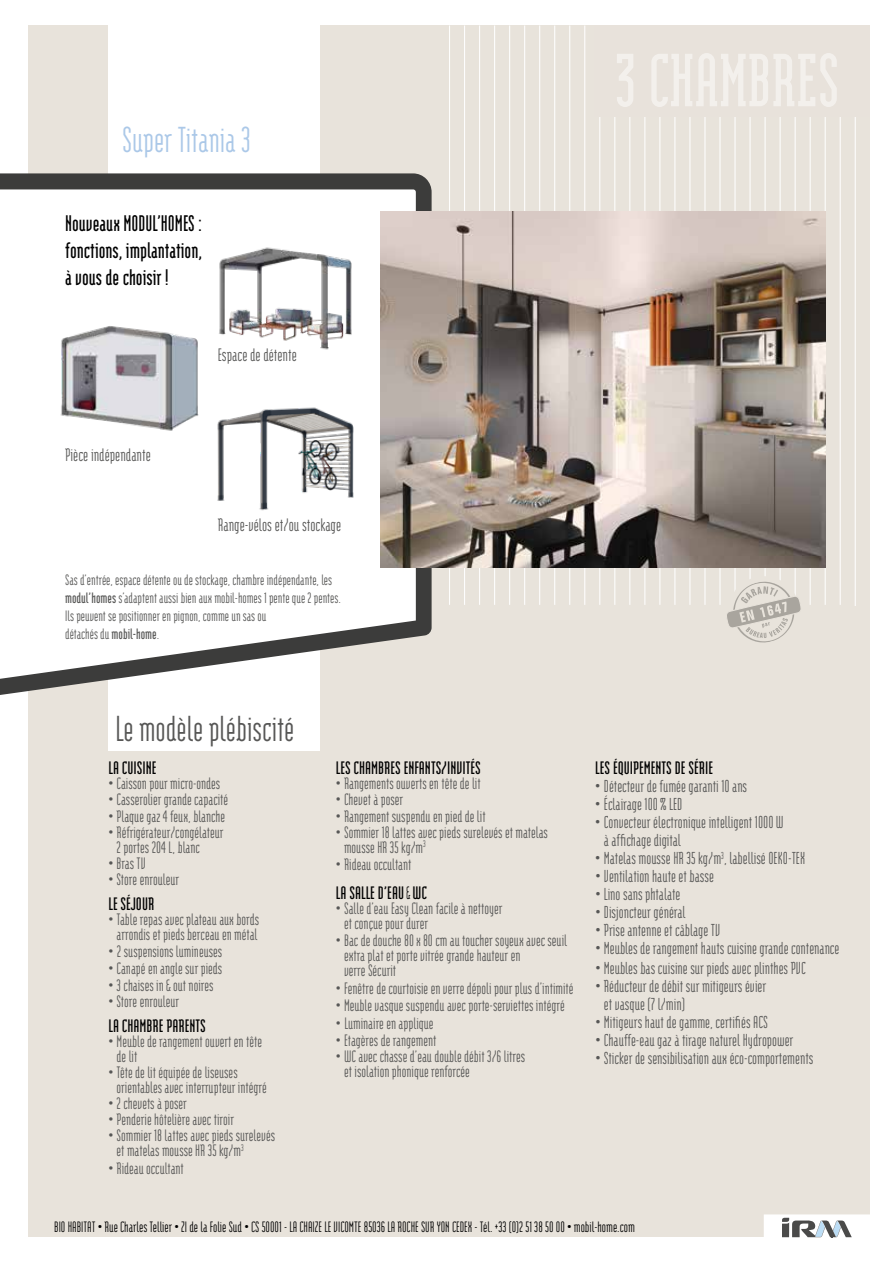
<style>
.page{position:relative;width:893px;height:1263px;background:#fff}
.page>*{position:absolute;margin:0;border:0;box-sizing:border-box;transform-origin:0 0}
.t1{font:36px "Modula OT Sans";color:#575756}
.t2{font:36px "Modula OT Sans";color:#abc8e8}
.t3{font:700 22.5px/27px "Modula OT Sans";color:#000;text-align:justify}
.t4{font:700 18px "Modula OT Sans";color:#000;scale:1.08 1}
.t5{font:18px "Modula OT Sans";color:#575756}
.t6{font:17.25px/18px "Modula OT Sans";color:#575756}
.t7{font:16.5px/15px "Modula OT Sans";color:#575756}
.t8{font:15px/18px "Modula OT Sans";color:#575756}
.t9{font:15px "Modula OT Sans";color:#000}
.s1{font-weight:700}
.s2{font-weight:400}
</style>
<div class="page">
<div style="left:28px;top:26px;width:842px;height:1211px;background:#e8e3db"></div>
<svg style="left:855px;top:117px;width:1px;height:489px"></svg>
<svg style="left:659px;top:117px;width:1px;height:488px"></svg>
<svg style="left:674px;top:117px;width:1px;height:488px"></svg>
<svg style="left:689px;top:117px;width:1px;height:488px"></svg>
<svg style="left:704px;top:117px;width:1px;height:488px"></svg>
<svg style="left:810px;top:117px;width:1px;height:488px"></svg>
<svg style="left:825px;top:117px;width:1px;height:488px"></svg>
<svg style="left:840px;top:117px;width:1px;height:488px"></svg>
<svg style="left:644px;top:117px;width:1px;height:488px"></svg>
<svg style="left:449px;top:26px;width:1px;height:579px"></svg>
<svg style="left:464px;top:26px;width:1px;height:579px"></svg>
<svg style="left:479px;top:26px;width:1px;height:579px"></svg>
<svg style="left:494px;top:26px;width:1px;height:579px"></svg>
<svg style="left:509px;top:26px;width:1px;height:579px"></svg>
<svg style="left:524px;top:26px;width:1px;height:579px"></svg>
<svg style="left:539px;top:26px;width:1px;height:579px"></svg>
<svg style="left:554px;top:26px;width:1px;height:579px"></svg>
<svg style="left:569px;top:26px;width:1px;height:579px"></svg>
<svg style="left:584px;top:26px;width:1px;height:579px"></svg>
<svg style="left:599px;top:117px;width:1px;height:488px"></svg>
<svg style="left:614px;top:117px;width:1px;height:488px"></svg>
<svg style="left:629px;top:117px;width:1px;height:488px"></svg>
<div style="left:764px;top:1214px;width:106px;height:23px;background:#fff"></div>
<div style="left:108px;top:26px;width:212px;height:725px;background:#fff"></div>
<svg style="left:0;top:173px;width:432px;height:522px"></svg>
<img style="left:55px;top:313px;width:171px;height:133px">
<img style="left:204px;top:402px;width:162px;height:114px">
<svg style="left:719px;top:117px;width:83px;height:526px"></svg>
<svg style="left:782px;top:1218px;width:70px;height:20px"></svg>
<img style="left:204px;top:241px;width:162px;height:115px">
<img style="left:381px;top:212px;width:445px;height:356px">
<h1 class="t2" style="left:122px;top:120px;width:131px">Super Titania 3</h1>
<h2 class="t3" style="left:65px;top:209px;width:139px">Nouveaux MODUL’HOMES : fonctions, implantation, à vous de choisir !</h2>
<p class="t5" style="left:218px;top:346px;width:80px">Espace de détente</p>
<p class="t5" style="left:65px;top:445px;width:87px">Pièce indépendante</p>
<p class="t5" style="left:218px;top:516px;width:125px">Range-vélos et/ou stockage</p>
<p class="t8" style="left:65px;top:570px;width:277px">Sas d’entrée, espace détente ou de stockage, chambre indépendante, les <span class="s1">modul’homes</span> s’adaptent aussi bien aux mobil-homes 1 pente que 2 pentes.<br>Ils peuvent se positionner en pignon, comme un sas ou<br>détachés du <span class="s1">mobil-home</span>.</p>
<h1 class="t1" style="left:115px;top:709px;width:181px">Le modèle plébiscité</h1>
<p class="t4" style="left:108px;top:758px;width:46px">LA CUISINE</p>
<p class="t7" style="left:108px;top:776px;width:113px">• Caisson pour micro-ondes</p>
<p class="t7" style="left:108px;top:792px;width:121px">• Casserolier grande capacité</p>
<p class="t7" style="left:108px;top:808px;width:118px">• Plaque gaz 4 feux, blanche</p>
<p class="t7" style="left:117px;top:824px;width:108px;text-indent:-8px">• Réfrigérateur/congélateur<br>2 portes 204 L, blanc</p>
<p class="t7" style="left:108px;top:855px;width:39px">• Bras TV</p>
<p class="t7" style="left:108px;top:871px;width:72px">• Store enrouleur</p>
<p class="t4" style="left:108px;top:894px;width:44px">LE SÉJOUR</p>
<p class="t7" style="left:108px;top:912px;width:152px;text-align:center">• Table repas avec plateau aux bords arrondis et pieds berceau en métal</p>
<p class="t7" style="left:108px;top:944px;width:115px">• 2 suspensions lumineuses</p>
<p class="t7" style="left:108px;top:961px;width:115px">• Canapé en angle sur pieds</p>
<p class="t7" style="left:108px;top:977px;width:107px">• 3 chaises in&amp;out noires</p>
<p class="t7" style="left:108px;top:993px;width:72px">• Store enrouleur</p>
<p class="t4" style="left:108px;top:1016px;width:92px">LA CHAMBRE PARENTS</p>
<p class="t7" style="left:117px;top:1034px;width:147px;text-indent:-8px">• Meuble de rangement ouvert en tête de lit</p>
<p class="t7" style="left:117px;top:1065px;width:152px;text-indent:-8px">• Tête de lit équipée de liseuses orientables avec interrupteur intégré</p>
<p class="t7" style="left:108px;top:1096px;width:80px">• 2 chevets à poser</p>
<p class="t7" style="left:108px;top:1112px;width:127px">• Penderie hôtelière avec tiroir</p>
<p class="t7" style="left:117px;top:1128px;width:160px;text-indent:-8px">• Sommier 18 lattes avec pieds surelevés et matelas mousse HR 35 kg/m<sup>3</sup></p>
<p class="t7" style="left:108px;top:1160px;width:77px">• Rideau occultant</p>
<p class="t4" style="left:336px;top:758px;width:136px">LES CHAMBRES ENFANTS/INVITÉS</p>
<p class="t7" style="left:336px;top:776px;width:146px">• Rangements ouverts en tête de lit</p>
<p class="t7" style="left:336px;top:792px;width:69px">• Chevet à poser</p>
<p class="t7" style="left:336px;top:808px;width:151px">• Rangement suspendu en pied de lit</p>
<p class="t7" style="left:344px;top:824px;width:205px;text-indent:-8px">• Sommier 18 lattes avec pieds surelevés et matelas mousse HR 35 kg/m<sup>3</sup></p>
<p class="t7" style="left:336px;top:857px;width:77px">• Rideau occultant</p>
<p class="t4" style="left:336px;top:883px;width:86px">LA SALLE D’EAU<span class="s2">&amp;</span> WC</p>
<p class="t7" style="left:344px;top:901px;width:160px;text-indent:-8px">• Salle d’eau Easy Clean facile à nettoyer et conçue pour durer</p>
<p class="t7" style="left:344px;top:933px;width:224px;text-indent:-8px">• Bac de douche 80x80 cm au toucher soyeux avec seuil extra plat et porte vitrée grande hauteur en<br>verre Sécurit</p>
<p class="t7" style="left:336px;top:980px;width:239px">• Fenêtre de courtoisie en verre dépoli pour plus d’intimité</p>
<p class="t7" style="left:336px;top:997px;width:230px">• Meuble vasque suspendu avec porte-serviettes intégré</p>
<p class="t7" style="left:336px;top:1016px;width:99px">• Luminaire en applique</p>
<p class="t7" style="left:336px;top:1033px;width:102px">• Etagères de rangement</p>
<p class="t7" style="left:344px;top:1049px;width:183px;text-indent:-8px">• WC avec chasse d’eau double débit 3/6 litres et isolation phonique renforcée</p>
<p class="t4" style="left:595px;top:758px;width:111px">LES ÉQUIPEMENTS DE SÉRIE</p>
<p class="t6" style="left:595px;top:777px;width:153px">• Détecteur de fumée garanti 10 ans</p>
<p class="t6" style="left:595px;top:795px;width:89px">• Éclairage 100% LED</p>
<p class="t6" style="left:604px;top:813px;width:181px;text-indent:-9px">• Convecteur électronique intelligent 1000 W à affichage digital</p>
<p class="t6" style="left:595px;top:849px;width:211px">• Matelas mousse HR 35 kg/m<sup>3</sup>, labellisé OEKO-TEX</p>
<p class="t6" style="left:595px;top:867px;width:120px">• Ventilation haute et basse</p>
<p class="t6" style="left:595px;top:885px;width:87px">• Lino sans phtalate</p>
<p class="t6" style="left:595px;top:903px;width:92px">• Disjoncteur général</p>
<p class="t6" style="left:595px;top:921px;width:126px">• Prise antenne et câblage TV</p>
<p class="t6" style="left:595px;top:939px;width:246px">• Meubles de rangement hauts cuisine grande contenance</p>
<p class="t6" style="left:595px;top:959px;width:212px">• Meubles bas cuisine sur pieds avec plinthes PVC</p>
<p class="t6" style="left:604px;top:977px;width:164px;text-indent:-9px">• Réducteur de débit sur mitigeurs évier et vasque (7 l/min)</p>
<p class="t6" style="left:595px;top:1013px;width:174px">• Mitigeurs haut de gamme, certifiés ACS</p>
<p class="t6" style="left:595px;top:1031px;width:200px">• Chauffe-eau gaz à tirage naturel Hydropower</p>
<p class="t6" style="left:595px;top:1049px;width:220px">• Sticker de sensibilisation aux éco-comportements</p>
<p class="t9" style="left:54px;top:1219px;width:582px">BIO HABITAT • Rue Charles Tellier • ZI de la Folie Sud • CS 50001 - LA CHAIZE LE VICOMTE 85036 LA ROCHE SUR YON CEDEX - Tél. +33 (0)2 51 38 50 00 • mobil-home.com</p>
</div>
